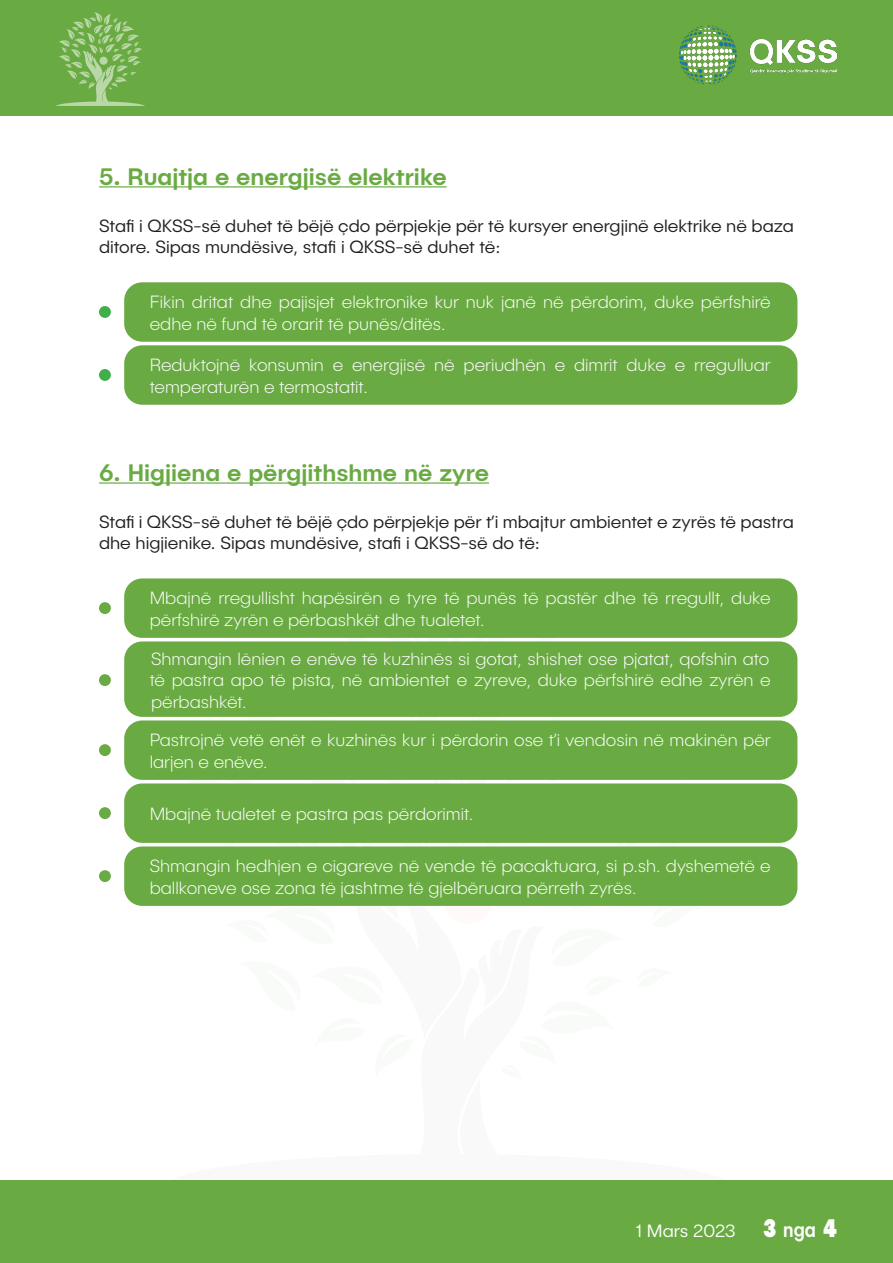
<style>
.page{position:relative;width:893px;height:1263px;background:#fff}
.page>*{position:absolute;margin:0;border:0;box-sizing:border-box;transform-origin:0 0}
.t1{font:500 24px "Publica Sans";color:#6aaa43}
.t2{font:200 18px/21.6px "Publica Sans";color:#fff}
.t3{font:300 18px/21.6px "Publica Sans";color:#231f20}
.t4{font:300 18px "Publica Sans";color:#fff}
.s1{font-weight:900;font-size:25.2px}
.s2{font-weight:500;font-size:21.6px}
</style>
<div class="page">
<div style="left:0;top:1180px;width:893px;height:83px;background:#6aaa43"></div>
<hr style="left:99px;top:186px;width:348px;height:1px;background:#6aaa43">
<hr style="left:99px;top:482px;width:390px;height:2px;background:#6aaa43">
<div style="left:124px;top:282px;width:673px;height:60px;background:#6aaa43;border-radius:18px"></div>
<div style="left:99px;top:306px;width:12px;height:12px;background:#40ae49;border-radius:50%"></div>
<div style="left:124px;top:345px;width:673px;height:60px;background:#6aaa43;border-radius:18px"></div>
<div style="left:99px;top:369px;width:12px;height:12px;background:#40ae49;border-radius:50%"></div>
<div style="left:124px;top:578px;width:673px;height:60px;background:#6aaa43;border-radius:18px"></div>
<div style="left:99px;top:602px;width:12px;height:12px;background:#6aaa43;border-radius:50%"></div>
<div style="left:124px;top:641px;width:673px;height:76px;background:#6aaa43;border-radius:18px"></div>
<div style="left:99px;top:674px;width:12px;height:12px;background:#6aaa43;border-radius:50%"></div>
<div style="left:124px;top:720px;width:673px;height:60px;background:#6aaa43;border-radius:18px"></div>
<div style="left:99px;top:744px;width:12px;height:12px;background:#6aaa43;border-radius:50%"></div>
<div style="left:124px;top:783px;width:673px;height:60px;background:#6aaa43;border-radius:18px"></div>
<div style="left:99px;top:807px;width:12px;height:12px;background:#6aaa43;border-radius:50%"></div>
<div style="left:124px;top:846px;width:673px;height:60px;background:#6aaa43;border-radius:18px"></div>
<div style="left:99px;top:870px;width:12px;height:12px;background:#6aaa43;border-radius:50%"></div>
<div style="left:0;top:0;width:893px;height:116px;background:#6aaa43"></div>
<svg style="left:56px;top:12px;width:89px;height:94px"></svg>
<img style="left:679px;top:26px;width:157px;height:58px">
<p class="t1" style="left:99px;top:161px;width:349px">5. Ruajtja e energjisë elektrike</p>
<p class="t3" style="left:99px;top:214px;width:696px">Stafi i QKSS-së duhet të bëjë çdo përpjekje për të kursyer energjinë elektrike në baza ditore. Sipas mundësive, stafi i QKSS-së duhet të:</p>
<p class="t2" style="left:150px;top:291px;width:623px">Fikin dritat dhe pajisjet elektronike kur nuk janë në përdorim, duke përfshirë edhe në fund të orarit të punës/ditës.</p>
<p class="t2" style="left:150px;top:354px;width:622px">Reduktojnë konsumin e energjisë në periudhën e dimrit duke e rregulluar temperaturën e termostatit.</p>
<p class="t1" style="left:99px;top:457px;width:391px">6. Higjiena e përgjithshme në zyre</p>
<p class="t3" style="left:99px;top:510px;width:696px">Stafi i QKSS-së duhet të bëjë çdo përpjekje për t’i mbajtur ambientet e zyrës të pastra dhe higjienike. Sipas mundësive, stafi i QKSS-së do të:</p>
<p class="t2" style="left:150px;top:587px;width:622px">Mbajnë rregullisht hapësirën e tyre të punës të pastër dhe të rregullt, duke përfshirë zyrën e përbashkët dhe tualetet.</p>
<p class="t2" style="left:150px;top:647px;width:623px;text-align:justify">Shmangin lënien e enëve të kuzhinës si gotat, shishet ose pjatat, qofshin ato të pastra apo të pista, në ambientet e zyreve, duke përfshirë edhe zyrën e përbashkët.</p>
<p class="t2" style="left:150px;top:729px;width:622px">Pastrojnë vetë enët e kuzhinës kur i përdorin ose t’i vendosin në makinën për larjen e enëve.</p>
<p class="t2" style="left:150px;top:803px;width:325px">Mbajnë tualetet e pastra pas përdorimit.</p>
<p class="t2" style="left:150px;top:855px;width:623px">Shmangin hedhjen e cigareve në vende të pacaktuara, si p.sh. dyshemetë e ballkoneve ose zona të jashtme të gjelbëruara përreth zyrës.</p>
<p class="t4" style="left:635px;top:1220px;width:203px">1 Mars 2023 <span class="s1">3</span> <span class="s2">nga</span> <span class="s1">4</span></p>
</div>
